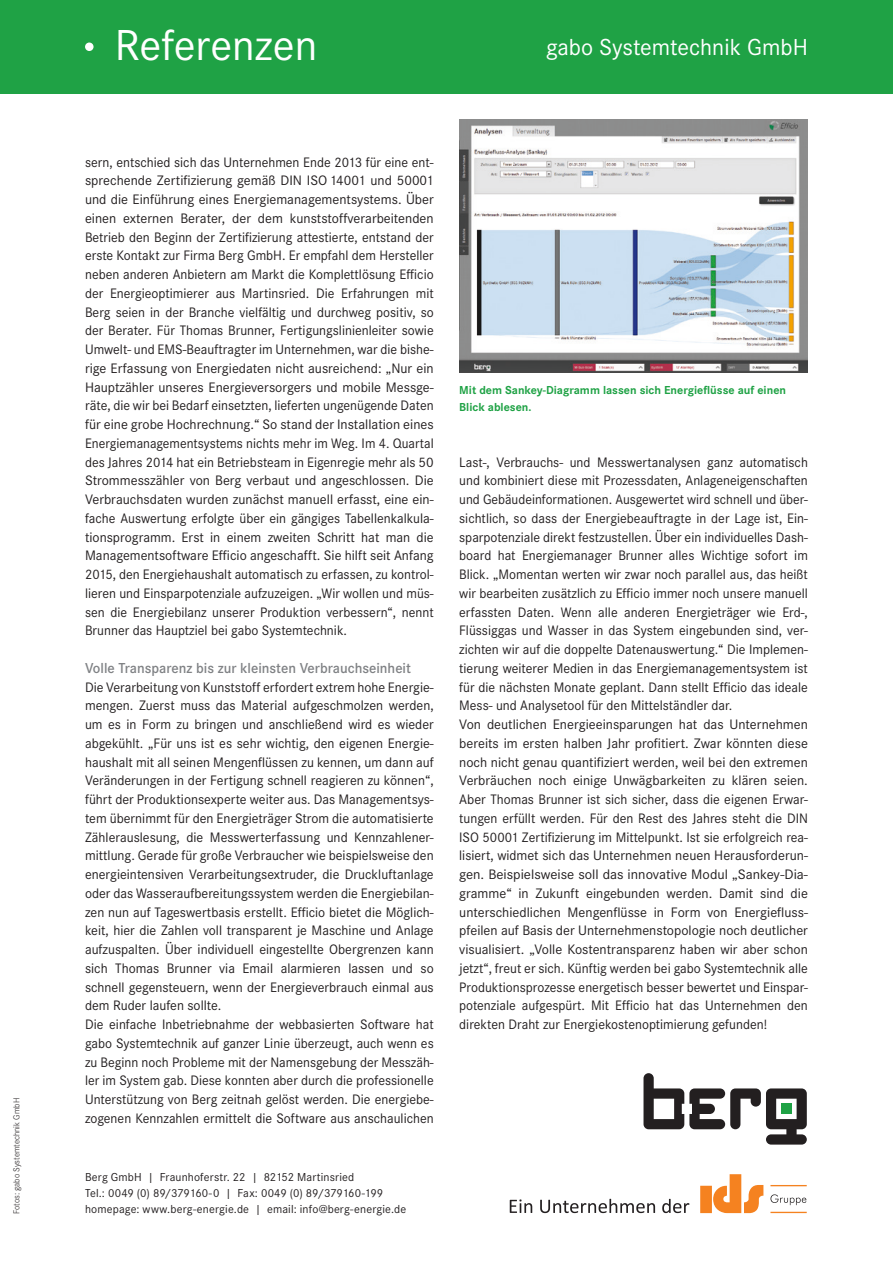
<style>
.page{position:relative;width:893px;height:1263px;background:#fff}
.page>*{position:absolute;margin:0;border:0;box-sizing:border-box;transform-origin:0 0}
.t1{font:45px "Corporate S";color:#fff}
.t2{font:24px "Corporate S";color:#fff}
.t3{font:600 15px "Corporate S";color:#808285}
.t4{font:14.25px/18.8px "Corporate S";color:#231f20;text-align:justify}
.t5{font:12px "Corporate S";letter-spacing:.015em;color:#231f20}
.t6{font:700 12px/16.5px "Corporate S";color:#1fa245}
.t7{font:12px "Corporate S";letter-spacing:-.01em;color:#231f20}
.t8{font:300 9px "Corporate S";color:#231f20}
</style>
<div class="page">
<img style="left:460px;top:119px;width:348px;height:254px">
<div style="left:0;top:0;width:893px;height:94px;background:#1fa245"></div>
<div style="left:85px;top:43px;width:9px;height:8px;background:#fff;border-radius:50%"></div>
<svg style="left:643px;top:1073px;width:164px;height:71px"></svg>
<svg style="left:510px;top:1199px;width:179px;height:14px"></svg>
<svg style="left:700px;top:1174px;width:107px;height:39px"></svg>
<p class="t8" style="left:11px;top:1214px;width:117px;rotate:-90deg">Fotos: gabo Systemtechnik GmbH</p>
<p class="t1" style="left:115px;top:20px;width:204px">Referenzen</p>
<p class="t2" style="left:546px;top:34px;width:263px">gabo Systemtechnik GmbH</p>
<p class="t4" style="left:85px;top:152px;width:350px">sern, entschied sich das Unternehmen Ende 2013 für eine ent&shy;sprechende Zertifizierung gemäß DIN ISO 14001 und 50001 und die Einführung eines Energiemanagementsystems. Über einen externen Berater, der dem kunststoffverarbeitenden Betrieb den Beginn der Zertifizierung attestierte, entstand der erste Kontakt zur Firma Berg GmbH. Er empfahl dem Hersteller neben anderen Anbietern am Markt die Komplettlösung Efficio der Energieoptimierer aus Martinsried. Die Erfahrungen mit Berg seien in der Branche vielfältig und durchweg positiv, so der Berater. Für Thomas Brunner, Fertigungslinienleiter sowie Umwelt- und EMS-Beauftragter im Unternehmen, war die bishe&shy;rige Erfassung von Energiedaten nicht ausreichend: „Nur ein Hauptzähler unseres Energieversorgers und mobile Messge&shy;räte, die wir bei Bedarf einsetzten, lieferten ungenügende Daten für eine grobe Hochrechnung.“ So stand der Installation eines Energiemanagementsystems nichts mehr im Weg. Im 4. Quartal des Jahres 2014 hat ein Betriebsteam in Eigenregie mehr als 50<br>Strommesszähler von Berg verbaut und angeschlossen. Die Verbrauchsdaten wurden zunächst manuell erfasst, eine ein&shy;fache Auswertung erfolgte über ein gängiges Tabellenkalkula&shy;tionsprogramm. Erst in einem zweiten Schritt hat man die Managementsoftware Efficio angeschafft. Sie hilft seit Anfang 2015, den Energiehaushalt automatisch zu erfassen, zu kontrol&shy;lieren und Einsparpotenziale aufzuzeigen. „Wir wollen und müs&shy;sen die Energiebilanz unserer Produktion verbessern“, nennt Brunner das Hauptziel bei gabo Systemtechnik.</p>
<p class="t3" style="left:85px;top:659px;width:328px">Volle Transparenz bis zur kleinsten Verbrauchseinheit</p>
<p class="t4" style="left:85px;top:677px;width:350px">Die Verarbeitung von Kunststoff erfordert extrem hohe Energie&shy;mengen. Zuerst muss das Material aufgeschmolzen werden, um es in Form zu bringen und anschließend wird es wieder abgekühlt. „Für uns ist es sehr wichtig, den eigenen Energie&shy;haushalt mit all seinen Mengenflüssen zu kennen, um dann auf Veränderungen in der Fertigung schnell reagieren zu können“, führt der Produktionsexperte weiter aus. Das Managementsys&shy;tem übernimmt für den Energieträger Strom die automatisierte Zählerauslesung, die Messwerterfassung und Kennzahlener&shy;mittlung. Gerade für große Verbraucher wie beispielsweise den energieintensiven Verarbeitungsextruder, die Druckluftanlage oder das Wasseraufbereitungssystem werden die Energiebilan&shy;zen nun auf Tageswertbasis erstellt. Efficio bietet die Möglich&shy;keit, hier die Zahlen voll transparent je Maschine und Anlage aufzuspalten. Über individuell eingestellte Obergrenzen kann sich Thomas Brunner via Email alarmieren lassen und so schnell gegensteuern, wenn der Energieverbrauch einmal aus dem Ruder laufen sollte.</p>
<p class="t4" style="left:85px;top:1015px;width:350px">Die einfache Inbetriebnahme der webbasierten Software hat gabo Systemtechnik auf ganzer Linie überzeugt, auch wenn es zu Beginn noch Probleme mit der Namensgebung der Messzäh&shy;ler im System gab. Diese konnten aber durch die professionelle Unterstützung von Berg zeitnah gelöst werden. Die energiebe&shy;zogenen Kennzahlen ermittelt die Software aus anschaulichen</p>
<p class="t5" style="left:85px;top:1170px;width:271px">Berg GmbH | Fraunhoferstr. 22 | 82152 Martinsried</p>
<p class="t7" style="left:85px;top:1186px;width:300px">Tel.: 0049 (0) 89/379160-0 | Fax: 0049 (0) 89/379160-199</p>
<p class="t5" style="left:85px;top:1202px;width:323px">homepage: www.berg-energie.de | email: info@berg-energie.de</p>
<p class="t6" style="left:459px;top:382px;width:328px">Mit dem Sankey-Diagramm lassen sich Energieflüsse auf einen<br>Blick ablesen.</p>
<p class="t4" style="left:459px;top:452px;width:350px">Last-, Verbrauchs- und Messwertanalysen ganz automatisch und kombiniert diese mit Prozessdaten, Anlageneigenschaften und Gebäudeinformationen. Ausgewertet wird schnell und über&shy;sichtlich, so dass der Energiebeauftragte in der Lage ist, Ein&shy;sparpotenziale direkt festzustellen. Über ein individuelles Dash&shy;board hat Energiemanager Brunner alles Wichtige sofort im Blick. „Momentan werten wir zwar noch parallel aus, das heißt wir bearbeiten zusätzlich zu Efficio immer noch unsere manuell erfassten Daten. Wenn alle anderen Energieträger wie Erd-, Flüssiggas und Wasser in das System eingebunden sind, ver&shy;zichten wir auf die doppelte Datenauswertung.“ Die Implemen&shy;tierung weiterer Medien in das Energiemanagementsystem ist für die nächsten Monate geplant. Dann stellt Efficio das ideale Mess- und Analysetool für den Mittelständler dar.</p>
<p class="t4" style="left:459px;top:715px;width:350px">Von deutlichen Energieeinsparungen hat das Unternehmen bereits im ersten halben Jahr profitiert. Zwar könnten diese noch nicht genau quantifiziert werden, weil bei den extremen Verbräuchen noch einige Unwägbarkeiten zu klären seien.<br>Aber Thomas Brunner ist sich sicher, dass die eigenen Erwar&shy;tungen erfüllt werden. Für den Rest des Jahres steht die DIN ISO 50001 Zertifizierung im Mittelpunkt. Ist sie erfolgreich rea&shy;lisiert, widmet sich das Unternehmen neuen Herausforderun&shy;gen. Beispielsweise soll das innovative Modul „Sankey-Dia&shy;gramme“ in Zukunft eingebunden werden. Damit sind die unterschiedlichen Mengenflüsse in Form von Energiefluss&shy;pfeilen auf Basis der Unternehmenstopologie noch deutlicher visualisiert. „Volle Kostentransparenz haben wir aber schon jetzt“, freut er sich. Künftig werden bei gabo Systemtechnik alle Produktionsprozesse energetisch besser bewertet und Einspar&shy;potenziale aufgespürt. Mit Efficio hat das Unternehmen den direkten Draht zur Energiekostenoptimierung gefunden!</p>
</div>
